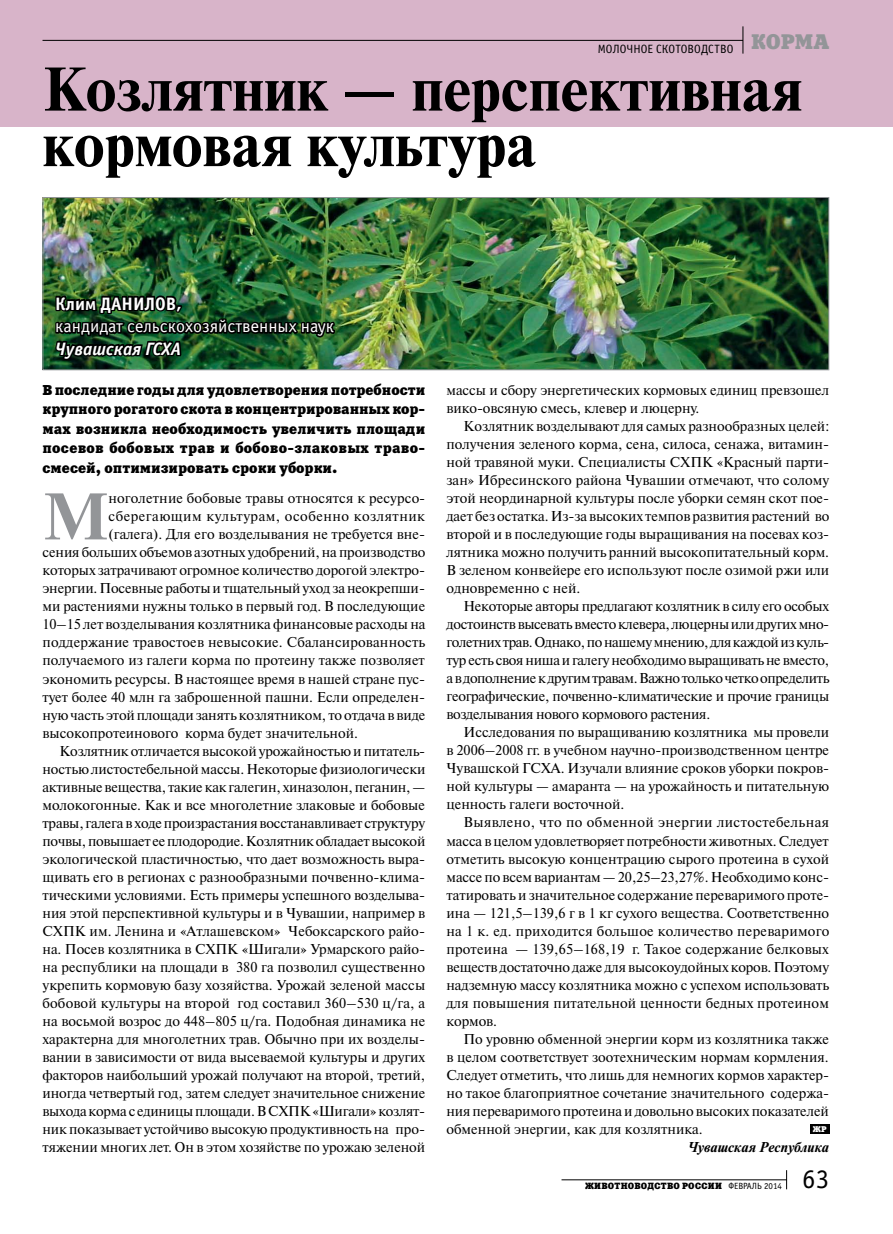
<style>
.page{position:relative;width:893px;height:1234px;background:#fff}
.page>*{position:absolute;margin:0;border:0;box-sizing:border-box;transform-origin:0 0}
.t1{font:700 65.7px "Newton C";color:#939598}
.t2{font:700 61.5px/55.5px "Newton C";color:#000}
.t3{font:27px "Officina Sans C";color:#000}
.t4{font:18px "Officina Sans C";color:#fff}
.t5{font:italic 700 18px "Officina Sans C";color:#fff}
.t6{font:700 18px "Officina Sans C";color:#fff}
.t7{font:14.25px/18px "Newton C";letter-spacing:-.005em;color:#000;text-align:justify}
.t8{font:14.25px/19.5px "Xenia C";color:#000;text-align:justify}
.t9{font:14.25px "Newton C";letter-spacing:.035em;color:#000}
.t10{font:italic 700 14.25px "Newton C";color:#000}
.t11{font:12px "Officina Sans C";letter-spacing:.01em;color:#000}
.t12{font:9px "Xenia C";letter-spacing:.03em;color:#000}
.t13{font:8.25px "Xenia C";color:#fff}
.s1{font-family:"Officina Sans C"}
</style>
<div class="page">
<hr style="left:561px;top:1179px;width:226px;height:1px;background:#000">
<svg style="left:786px;top:1170px;width:1px;height:18px"></svg>
<div style="left:1px;top:0;width:892px;height:126px;background:#d8b4c9"></div>
<div style="left:810px;top:1124px;width:19px;height:9px;background:#000"></div>
<img style="left:45px;top:199px;width:782px;height:169px">
<hr style="left:43px;top:40px;width:700px;height:1px;background:#000">
<svg style="left:743px;top:26px;width:1px;height:28px"></svg>
<img style="left:49px;top:126px;width:288px;height:245px">
<p class="t11" style="left:598px;top:42px;width:233px">МОЛОЧНОЕ СКОТОВОДСТВО <sup>КОРМА</sup></p>
<h2 class="t2" style="left:43px;top:62px;width:761px">Козлятник — перспективная кормовая культура</h2>
<p class="t6" style="left:55px;top:293px;width:128px">Клим ДАНИЛОВ,</p>
<p class="t4" style="left:55px;top:316px;width:280px">кандидат сельскохозяйственных наук</p>
<p class="t5" style="left:55px;top:338px;width:127px">Чувашская ГСХА</p>
<p class="t8" style="left:43px;top:379px;width:384px">В последние годы для удовлетворения потребности крупного рогатого скота в концентрированных кор&shy;мах возникла необходимость увеличить площади посевов бобовых трав и бобово-злаковых траво&shy;смесей, оптимизировать сроки уборки.</p>
<h1 class="t1" style="left:43px;top:480px;width:68px">М</h1>
<p class="t7" style="left:109px;top:489px;width:316px">ноголетние бобовые травы относятся к ресурсо-</p>
<p class="t9" style="left:109px;top:508px;width:318px">сберегающим культурам, особенно козлятник</p>
<p class="t7" style="left:109px;top:525px;width:318px">(галега). Для его возделывания не требуется вне-</p>
<p class="t7" style="left:43px;top:543px;width:384px">сения больших объемов азотных удобрений, на производство</p>
<p class="t7" style="left:43px;top:561px;width:384px">которых затрачивают огромное количество дорогой электро-</p>
<p class="t7" style="left:43px;top:579px;width:384px">энергии. Посевные работы и тщательный уход за неокрепши-</p>
<p class="t7" style="left:43px;top:597px;width:384px">ми растениями нужны только в первый год. В последующие</p>
<p class="t7" style="left:43px;top:615px;width:384px">10–15 лет возделывания козлятника финансовые расходы на</p>
<p class="t7" style="left:43px;top:633px;width:384px">поддержание травостоев невысокие. Сбалансированность</p>
<p class="t7" style="left:43px;top:651px;width:384px">получаемого из галеги корма по протеину также позволяет</p>
<p class="t7" style="left:43px;top:669px;width:384px">экономить ресурсы. В настоящее время в нашей стране пус-</p>
<p class="t7" style="left:43px;top:687px;width:384px">тует более 40 млн га заброшенной пашни. Если определен-</p>
<p class="t7" style="left:43px;top:705px;width:384px">ную часть этой площади занять козлятником, то отдача в виде</p>
<p class="t7" style="left:43px;top:723px;width:317px">высокопротеинового корма будет значительной.</p>
<p class="t7" style="left:60px;top:741px;width:367px">Козлятник отличается высокой урожайностью и питатель-</p>
<p class="t7" style="left:43px;top:759px;width:384px">ностью листостебельной массы. Некоторые физиологически</p>
<p class="t7" style="left:43px;top:777px;width:384px">активные вещества, такие как галегин, хиназолон, пеганин,—</p>
<p class="t7" style="left:43px;top:795px;width:384px">молокогонные. Как и все многолетние злаковые и бобовые</p>
<p class="t7" style="left:43px;top:813px;width:384px">травы, галега в ходе произрастания восстанавливает структуру</p>
<p class="t7" style="left:43px;top:831px;width:384px">почвы, повышает ее плодородие. Козлятник обладает высокой</p>
<p class="t7" style="left:43px;top:849px;width:384px">экологической пластичностью, что дает возможность выра-</p>
<p class="t7" style="left:43px;top:867px;width:384px">щивать его в регионах с разнообразными почвенно-клима-</p>
<p class="t7" style="left:43px;top:885px;width:384px">тическими условиями. Есть примеры успешного возделыва-</p>
<p class="t7" style="left:43px;top:903px;width:384px">ния этой перспективной культуры и в Чувашии, например в</p>
<p class="t7" style="left:43px;top:921px;width:384px">СХПК им. Ленина и «Атлашевском» Чебоксарского райо-</p>
<p class="t7" style="left:43px;top:939px;width:384px">на. Посев козлятника в СХПК «Шигали» Урмарского райо-</p>
<p class="t7" style="left:43px;top:957px;width:384px">на республики на площади в 380 га позволил существенно</p>
<p class="t7" style="left:43px;top:975px;width:384px">укрепить кормовую базу хозяйства. Урожай зеленой массы</p>
<p class="t7" style="left:43px;top:993px;width:384px">бобовой культуры на второй год составил 360–530 ц/га, а</p>
<p class="t7" style="left:43px;top:1011px;width:384px">на восьмой возрос до 448–805 ц/га. Подобная динамика не</p>
<p class="t7" style="left:43px;top:1029px;width:384px">характерна для многолетних трав. Обычно при их возделы-</p>
<p class="t7" style="left:43px;top:1047px;width:384px">вании в зависимости от вида высеваемой культуры и других</p>
<p class="t7" style="left:43px;top:1065px;width:384px">факторов наибольший урожай получают на второй, третий,</p>
<p class="t7" style="left:43px;top:1083px;width:384px">иногда четвертый год, затем следует значительное снижение</p>
<p class="t7" style="left:43px;top:1101px;width:384px">выхода корма с единицы площади. В СХПК «Шигали» козлят-</p>
<p class="t7" style="left:43px;top:1119px;width:384px">ник показывает устойчиво высокую продуктивность на про-</p>
<p class="t7" style="left:43px;top:1137px;width:384px">тяжении многих лет. Он в этом хозяйстве по урожаю зеленой</p>
<p class="t7" style="left:446px;top:381px;width:384px">массы и сбору энергетических кормовых единиц превзошел вико-овсяную смесь, клевер и люцерну.</p>
<p class="t7" style="left:446px;top:417px;width:384px;text-indent:17px">Козлятник возделывают для самых разнообразных целей: получения зеленого корма, сена, силоса, сенажа, витамин&shy;ной травяной муки. Специалисты СХПК «Красный парти&shy;зан» Ибресинского района Чувашии отмечают, что солому этой неординарной культуры после уборки семян скот пое&shy;дает без остатка. Из-за высоких темпов развития растений во второй и в последующие годы выращивания на посевах коз&shy;лятника можно получить ранний высокопитательный корм.<br>В зеленом конвейере его используют после озимой ржи или одновременно с ней.</p>
<p class="t7" style="left:446px;top:597px;width:384px;text-indent:17px">Некоторые авторы предлагают козлятник в силу его особых достоинств высевать вместо клевера, люцерны или других мно&shy;голетних трав. Однако, по нашему мнению, для каждой из куль&shy;тур есть своя ниша и галегу необходимо выращивать не вместо, а в дополнение к другим травам. Важно только четко определить географические, почвенно-климатические и прочие границы возделывания нового кормового растения.</p>
<p class="t7" style="left:446px;top:723px;width:384px;text-indent:17px">Исследования по выращиванию козлятника мы провели в 2006–2008 гг. в учебном научно-производственном центре Чувашской ГСХА. Изучали влияние сроков уборки покров&shy;ной культуры — амаранта — на урожайность и питательную ценность галеги восточной.</p>
<p class="t7" style="left:446px;top:813px;width:384px;text-indent:17px">Выявлено, что по обменной энергии листостебельная масса в целом удовлетворяет потребности животных. Следует отметить высокую концентрацию сырого протеина в сухой массе по всем вариантам — 20,25–23,27%. Необходимо конс&shy;татировать и значительное содержание переваримого проте&shy;ина — 121,5–139,6 г в 1 кг сухого вещества. Соответственно на 1 к. ед. приходится большое количество переваримого протеина — 139,65–168,19 г. Такое содержание белковых веществ достаточно даже для высокоудойных коров. Поэтому надземную массу козлятника можно с успехом использовать для повышения питательной ценности бедных протеином кормов.</p>
<p class="t7" style="left:446px;top:1029px;width:384px;text-indent:17px">По уровню обменной энергии корм из козлятника также в целом соответствует зоотехническим нормам кормления.<br>Следует отметить, что лишь для немногих кормов характер&shy;но такое благоприятное сочетание значительного содержа&shy;ния переваримого протеина и довольно высоких показателей обменной энергии, как для козлятника.</p>
<p class="t10" style="left:687px;top:1138px;width:143px">Чувашская Республика</p>
<p class="t13" style="left:813px;top:1123px;width:15px">ЖР</p>
<p class="t12" style="left:585px;top:1179px;width:199px">ЖИВОТНОВОДСТВО РОССИИ <span class="s1">ФЕВРАЛЬ 2014</span></p>
<h3 class="t3" style="left:802px;top:1163px;width:28px">63</h3>
</div>
